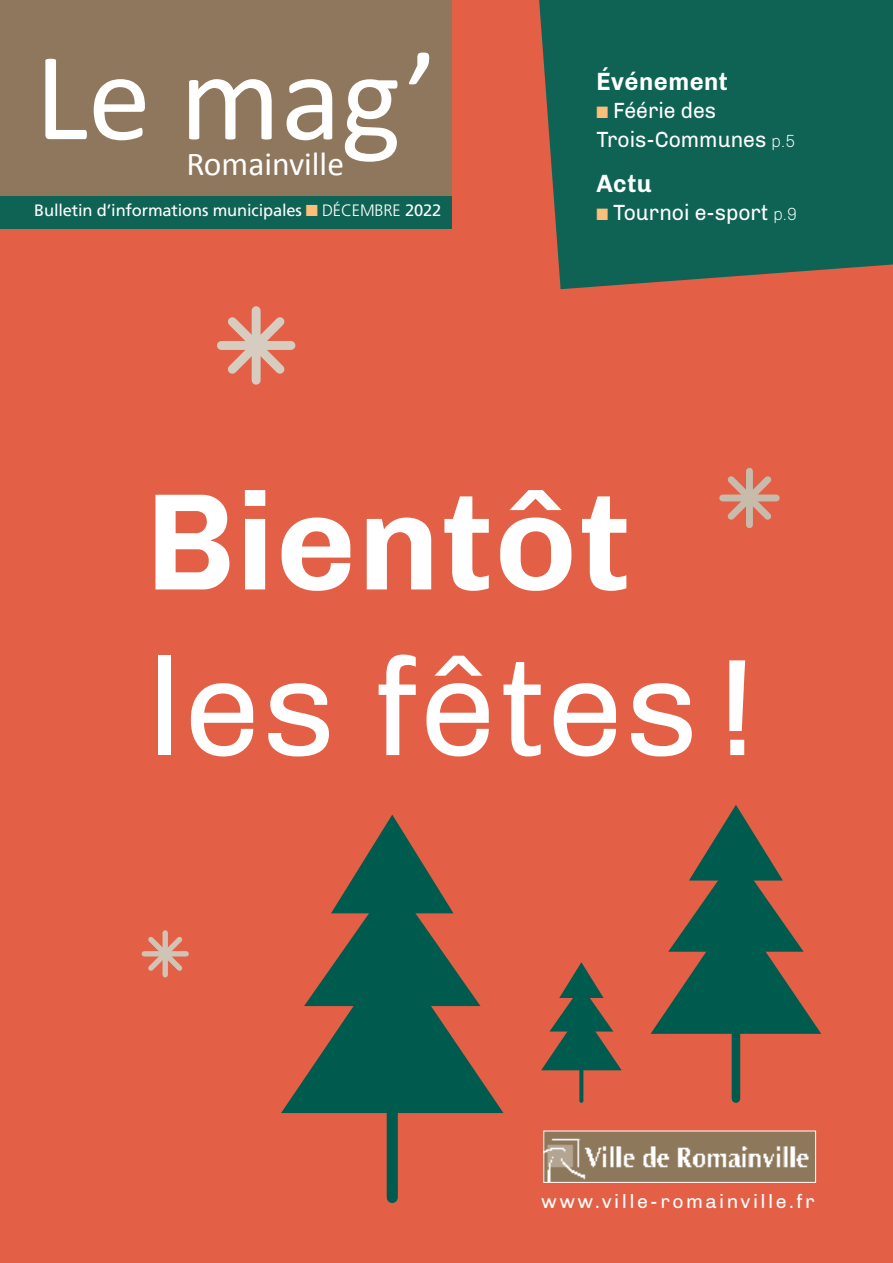
<style>
.page{position:relative;width:893px;height:1263px;background:#e36046}
.page>*{position:absolute;margin:0;border:0;box-sizing:border-box;transform-origin:0 0}
.t1{font:138px "Chivo";letter-spacing:.01em;color:#fff}
.t2{font:700 138px "Chivo";letter-spacing:.01em;color:#fff}
.t3{font:126.6px "Calibri";color:#fff}
.t4{font:33.6px "Calibri";color:#fff}
.t5{font:700 25.5px "Chivo";letter-spacing:.02em;color:#fff;scale:.94 1}
.t6{font:22.5px/28.5px "Chivo";color:#fff;scale:.94 1}
.t7{font:19.5px "Chivo";letter-spacing:.125em;color:#fff}
.t8{font:16.5px "Frutiger";letter-spacing:-.01em;color:#fff}
.s1{color:#fcbe79}
.s2{font-weight:300}
.s3{font-weight:300;font-size:18px}
</style>
<div class="page">
<img style="left:545px;top:1132px;width:269px;height:49px">
<div style="left:543px;top:1130px;width:273px;height:53px;border:1px solid #fff"></div>
<div style="left:0;top:0;width:451px;height:197px;background:#8e775c"></div>
<div style="left:0;top:196px;width:451px;height:32px;background:#0f6354"></div>
<svg style="left:539px;top:0;width:354px;height:289px;background:#1d6253"></svg>
<svg style="left:650px;top:805px;width:171px;height:229px"></svg>
<div style="left:732px;top:920px;width:8px;height:179px;background:#005b4f"></div>
<svg style="left:541px;top:962px;width:81px;height:108px"></svg>
<hr style="left:579px;top:1017px;width:4px;height:84px;background:#005b4f">
<svg style="left:281px;top:814px;width:222px;height:299px"></svg>
<div style="left:387px;top:965px;width:11px;height:232px;background:#005b4f"></div>
<svg style="left:721px;top:470px;width:56px;height:56px"></svg>
<div style="left:746px;top:471px;width:7px;height:54px;background:#c8bbab"></div>
<svg style="left:220px;top:309px;width:73px;height:73px"></svg>
<div style="left:252px;top:311px;width:9px;height:69px;background:#d6ccc0"></div>
<svg style="left:143px;top:932px;width:44px;height:44px"></svg>
<div style="left:163px;top:933px;width:5px;height:42px;background:#cfc4b6"></div>
<h2 class="t3" style="left:35px;top:17px;width:405px">Le mag’</h2>
<h3 class="t4" style="left:186px;top:143px;width:159px">Romainville</h3>
<p class="t8" style="left:34px;top:201px;width:408px">Bulletin d’informations municipales <span class="s1">■</span> <span class="s2">DÉCEMBRE</span> 2022</p>
<h3 class="t5" style="left:596px;top:66px;width:141px">Événement</h3>
<h3 class="t6" style="left:596px;top:97px;width:214px"><span class="s1">■</span> Féérie des<br>Trois-Communes <span class="s3">p.5</span></h3>
<h3 class="t5" style="left:596px;top:168px;width:60px">Actu</h3>
<h3 class="t6" style="left:596px;top:199px;width:216px"><span class="s1">■</span> Tournoi e-sport <span class="s3">p.9</span></h3>
<h1 class="t2" style="left:146px;top:461px;width:486px">Bientôt</h1>
<h1 class="t1" style="left:146px;top:627px;width:612px">les fêtes !</h1>
<p class="t7" style="left:541px;top:1189px;width:275px">www.ville-romainville.fr</p>
</div>
